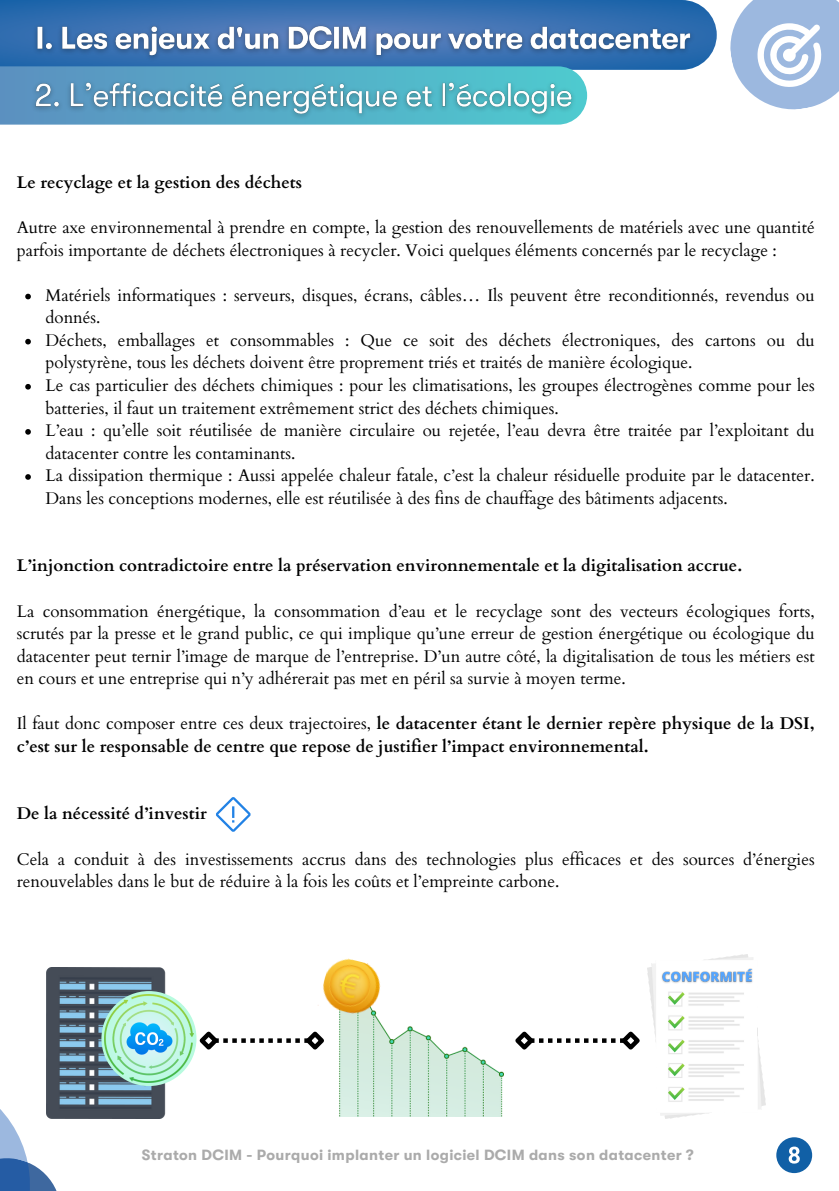
<style>
.page{position:relative;width:839px;height:1191px;background:#fff}
.page>*{position:absolute;margin:0;border:0;box-sizing:border-box;transform-origin:0 0}
.t1{font:17px/22.6px "Cardo";color:#000}
.t2{font:700 17px/22.6px "Cardo";color:#000}
.t3{font:700 14.8px "GT Walsheim Pro";letter-spacing:.025em;color:#ababab}
.s1{font-weight:400}
</style>
<div class="page">
<img style="left:647px;top:954px;width:119px;height:164px">
<img style="left:658px;top:965px;width:98px;height:22px">
<svg style="left:0;top:1109px;width:67px;height:82px"></svg>
<img style="left:339px;top:1020px;width:164px;height:97px">
<img style="left:318px;top:958px;width:63px;height:62px">
<img style="left:46px;top:967px;width:122px;height:151px">
<svg style="left:101px;top:991px;width:95px;height:95px"></svg>
<img style="left:105px;top:995px;width:89px;height:88px">
<svg style="left:25px;top:294px;width:6px;height:5px"></svg>
<svg style="left:25px;top:339px;width:6px;height:5px"></svg>
<svg style="left:25px;top:384px;width:6px;height:6px"></svg>
<svg style="left:25px;top:429px;width:6px;height:6px"></svg>
<svg style="left:25px;top:474px;width:6px;height:6px"></svg>
<svg style="left:216px;top:797px;width:35px;height:35px"></svg>
<svg style="left:195px;top:1028px;width:129px;height:22px"></svg>
<svg style="left:515px;top:1031px;width:125px;height:19px"></svg>
<svg style="left:0;top:0;width:716px;height:70px;background:#326fb0"></svg>
<svg style="left:0;top:66px;width:587px;height:59px;background:#59a7c6"></svg>
<img style="left:29px;top:17px;width:671px;height:47px">
<img style="left:26px;top:75px;width:555px;height:50px">
<svg style="left:776px;top:1137px;width:36px;height:36px"></svg>
<svg style="left:730px;top:0;width:108px;height:110px"></svg>
<p class="t2" style="left:17px;top:171px;width:287px">Le recyclage et la gestion des déchets</p>
<p class="t1" style="left:17px;top:216px;width:799px">Autre axe environnemental à prendre en compte, la gestion des renouvellements de matériels avec une quantité parfois importante de déchets électroniques à recycler. Voici quelques éléments concernés par le recyclage :</p>
<p class="t1" style="left:46px;top:284px;width:770px">Matériels informatiques : serveurs, disques, écrans, câbles… Ils peuvent être reconditionnés, revendus ou donnés.</p>
<p class="t1" style="left:46px;top:329px;width:770px">Déchets, emballages et consommables : Que ce soit des déchets électroniques, des cartons ou du polystyrène, tous les déchets doivent être proprement triés et traités de manière écologique.</p>
<p class="t1" style="left:46px;top:374px;width:770px">Le cas particulier des déchets chimiques : pour les climatisations, les groupes électrogènes comme pour les batteries, il faut un traitement extrêmement strict des déchets chimiques.</p>
<p class="t1" style="left:46px;top:419px;width:770px">L’eau : qu’elle soit réutilisée de manière circulaire ou rejetée, l’eau devra être traitée par l’exploitant du datacenter contre les contaminants.</p>
<p class="t1" style="left:46px;top:465px;width:770px">La dissipation thermique : Aussi appelée chaleur fatale, c’est la chaleur résiduelle produite par le datacenter.<br>Dans les conceptions modernes, elle est réutilisée à des fins de chauffage des bâtiments adjacents.</p>
<p class="t2" style="left:17px;top:555px;width:727px">L’injonction contradictoire entre la préservation environnementale et la digitalisation accrue.</p>
<p class="t1" style="left:17px;top:600px;width:799px;text-align:justify">La consommation énergétique, la consommation d’eau et le recyclage sont des vecteurs écologiques forts, scrutés par la presse et le grand public, ce qui implique qu’une erreur de gestion énergétique ou écologique du datacenter peut ternir l’image de marque de l’entreprise. D’un autre côté, la digitalisation de tous les métiers est en cours et une entreprise qui n’y adhérerait pas met en péril sa survie à moyen terme.</p>
<p class="t2" style="left:17px;top:713px;width:799px"><span class="s1">Il faut donc composer entre ces deux trajectoires,</span> le datacenter étant le dernier repère physique de la DSI, c’est sur le responsable de centre que repose de justifier l’impact environnemental.</p>
<p class="t2" style="left:17px;top:803px;width:192px">De la nécessité d’investir</p>
<p class="t1" style="left:17px;top:848px;width:799px">Cela a conduit à des investissements accrus dans des technologies plus efficaces et des sources d’énergies renouvelables dans le but de réduire à la fois les coûts et l’empreinte carbone.</p>
<p class="t3" style="left:142px;top:1147px;width:553px">Straton DCIM - Pourquoi implanter un logiciel DCIM dans son datacenter ?</p>
</div>
